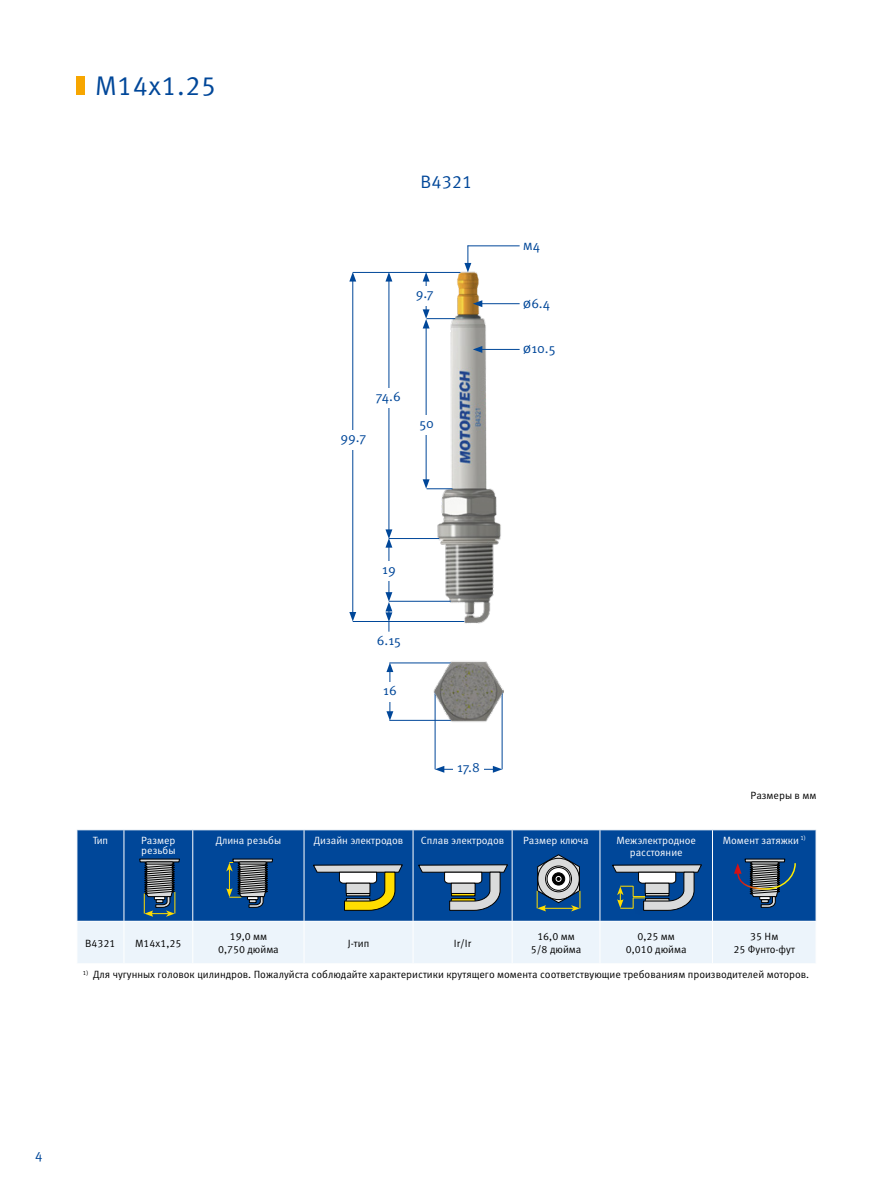
<style>
.page{position:relative;width:893px;height:1191px;background:#fff}
.page>*{position:absolute;margin:0;border:0;box-sizing:border-box;transform-origin:0 0}
.t1{font:27px "Meta Pro Norm";color:#004799}
.t2{font:18px "Meta Pro Norm";color:#004799}
.t3{font:13.5px "Meta Pro Norm";color:#004799}
._6_Aufzählung{font:10.5px "Meta Pro Norm";color:#000}
.t4{font:10.5px/10.5px "Meta Pro Norm";color:#fff}
.Tabelle_Content{font:10.5px "Meta Pro Norm";color:#000}
</style>
<div class="page">
<div style="left:77px;top:77px;width:8px;height:18px;background:#f7a600"></div>
<img style="left:422px;top:263px;width:91px;height:361px">
<hr style="left:480px;top:303px;width:40px;height:1px;background:#004799">
<svg style="left:473px;top:300px;width:9px;height:7px"></svg>
<hr style="left:480px;top:349px;width:40px;height:1px;background:#004799">
<svg style="left:473px;top:346px;width:9px;height:7px"></svg>
<svg style="left:464px;top:245px;width:7px;height:27px"></svg>
<hr style="left:468px;top:245px;width:52px;height:1px;background:#004799">
<hr style="left:353px;top:272px;width:107px;height:1px;background:#004799">
<hr style="left:353px;top:621px;width:111px;height:1px;background:#004799">
<hr style="left:352px;top:279px;width:1px;height:335px;background:#004799">
<svg style="left:349px;top:272px;width:7px;height:9px"></svg>
<svg style="left:349px;top:612px;width:7px;height:9px"></svg>
<hr style="left:389px;top:279px;width:1px;height:253px;background:#004799">
<svg style="left:385px;top:272px;width:7px;height:9px"></svg>
<hr style="left:389px;top:538px;width:50px;height:1px;background:#004799">
<hr style="left:426px;top:326px;width:1px;height:156px;background:#004799">
<svg style="left:423px;top:479px;width:29px;height:10px"></svg>
<hr style="left:426px;top:279px;width:1px;height:33px;background:#004799">
<svg style="left:423px;top:272px;width:7px;height:9px"></svg>
<svg style="left:423px;top:309px;width:32px;height:19px"></svg>
<hr style="left:389px;top:545px;width:1px;height:49px;background:#004799">
<svg style="left:385px;top:529px;width:7px;height:18px"></svg>
<hr style="left:389px;top:601px;width:62px;height:1px;background:#004799">
<div style="left:414px;top:286px;width:25px;height:19px;background:#fff"></div>
<div style="left:374px;top:388px;width:30px;height:19px;background:#fff"></div>
<div style="left:338px;top:430px;width:31px;height:19px;background:#fff"></div>
<div style="left:404px;top:415px;width:45px;height:19px;background:#fff"></div>
<div style="left:374px;top:561px;width:30px;height:19px;background:#fff"></div>
<svg style="left:385px;top:592px;width:7px;height:39px"></svg>
<hr style="left:389px;top:662px;width:62px;height:1px;background:#004799">
<hr style="left:389px;top:720px;width:62px;height:1px;background:#004799">
<hr style="left:389px;top:669px;width:1px;height:44px;background:#004799">
<svg style="left:386px;top:662px;width:7px;height:10px"></svg>
<svg style="left:386px;top:711px;width:7px;height:9px"></svg>
<div style="left:375px;top:682px;width:30px;height:19px;background:#fff"></div>
<hr style="left:435px;top:691px;width:1px;height:78px;background:#004799">
<hr style="left:502px;top:690px;width:1px;height:79px;background:#004799">
<img style="left:434px;top:661px;width:69px;height:61px">
<hr style="left:442px;top:769px;width:53px;height:1px;background:#004799">
<svg style="left:435px;top:766px;width:9px;height:6px"></svg>
<svg style="left:493px;top:766px;width:9px;height:6px"></svg>
<div style="left:453px;top:759px;width:31px;height:20px;background:#fff"></div>
<div style="left:78px;top:830px;width:738px;height:24px;background:#004799"></div>
<hr style="left:124px;top:830px;width:1px;height:91px;background:#fff">
<hr style="left:192px;top:830px;width:1px;height:91px;background:#fff">
<hr style="left:304px;top:830px;width:1px;height:91px;background:#fff">
<hr style="left:413px;top:830px;width:1px;height:91px;background:#fff">
<hr style="left:512px;top:830px;width:1px;height:91px;background:#fff">
<hr style="left:600px;top:830px;width:1px;height:91px;background:#fff">
<hr style="left:712px;top:830px;width:1px;height:91px;background:#fff">
<svg style="left:77px;top:854px;width:739px;height:109px;background:#7597bc"></svg>
<p class="t1" style="left:95px;top:65px;width:122px">M14x1.25</p>
<p class="t2" style="left:420px;top:168px;width:54px">B4321</p>
<p class="t3" style="left:416px;top:283px;width:19px">9.7</p>
<p class="t3" style="left:376px;top:386px;width:27px">74.6</p>
<p class="t3" style="left:341px;top:427px;width:27px">99.7</p>
<p class="t3" style="left:419px;top:413px;width:16px">50</p>
<p class="t3" style="left:523px;top:235px;width:19px">M4</p>
<p class="t3" style="left:523px;top:293px;width:29px">Ø6.4</p>
<p class="t3" style="left:523px;top:338px;width:34px">Ø10.5</p>
<p class="t3" style="left:382px;top:559px;width:15px">19</p>
<p class="t3" style="left:377px;top:630px;width:26px">6.15</p>
<p class="t3" style="left:383px;top:680px;width:15px">16</p>
<p class="t3" style="left:457px;top:757px;width:24px">17.8</p>
<p class="_6_Aufzählung" style="left:751px;top:787px;width:67px">Размеры в мм</p>
<p class="t4" style="left:93px;top:834px;width:17px">Тип</p>
<p class="t4" style="left:141px;top:834px;width:36px">Размер резьбы</p>
<p class="t4" style="left:216px;top:834px;width:67px">Длина резьбы</p>
<p class="t4" style="left:314px;top:834px;width:91px">Дизайн электродов</p>
<p class="t4" style="left:421px;top:834px;width:85px">Сплав электродов</p>
<p class="t4" style="left:523px;top:834px;width:67px">Размер ключа</p>
<p class="t4" style="left:616px;top:833px;width:81px;line-height:12.6px;text-align:center">Межэлектродное расстояние</p>
<p class="t4" style="left:723px;top:834px;width:85px">Момент затяжки <sup>1)</sup></p>
<p class="Tabelle_Content" style="left:537px;top:928px;width:39px">16,0 мм</p>
<p class="Tabelle_Content" style="left:531px;top:941px;width:52px">5/8 дюйма</p>
<p class="Tabelle_Content" style="left:750px;top:928px;width:30px">35 Нм</p>
<p class="Tabelle_Content" style="left:733px;top:941px;width:63px">25 Фунто-фут</p>
<p class="_6_Aufzählung" style="left:83px;top:966px;width:728px"><sup>1)</sup> Для чугунных головок цилиндров. Пожалуйста соблюдайте характеристики крутящего момента соответствующие требованиям производителей моторов.</p>
<p class="Tabelle_Content" style="left:230px;top:928px;width:39px">19,0 мм</p>
<p class="Tabelle_Content" style="left:218px;top:941px;width:62px">0,750 дюйма</p>
<p class="Tabelle_Content" style="left:637px;top:928px;width:39px">0,25 мм</p>
<p class="Tabelle_Content" style="left:626px;top:941px;width:62px">0,010 дюйма</p>
<p class="Tabelle_Content" style="left:348px;top:935px;width:23px">J-тип</p>
<p class="Tabelle_Content" style="left:454px;top:935px;width:19px">Ir/Ir</p>
<p class="Tabelle_Content" style="left:85px;top:935px;width:32px">B4321</p>
<p class="Tabelle_Content" style="left:135px;top:935px;width:48px">M14x1,25</p>
<p class="t3" style="left:35px;top:1143px;width:9px">4</p>
</div>
